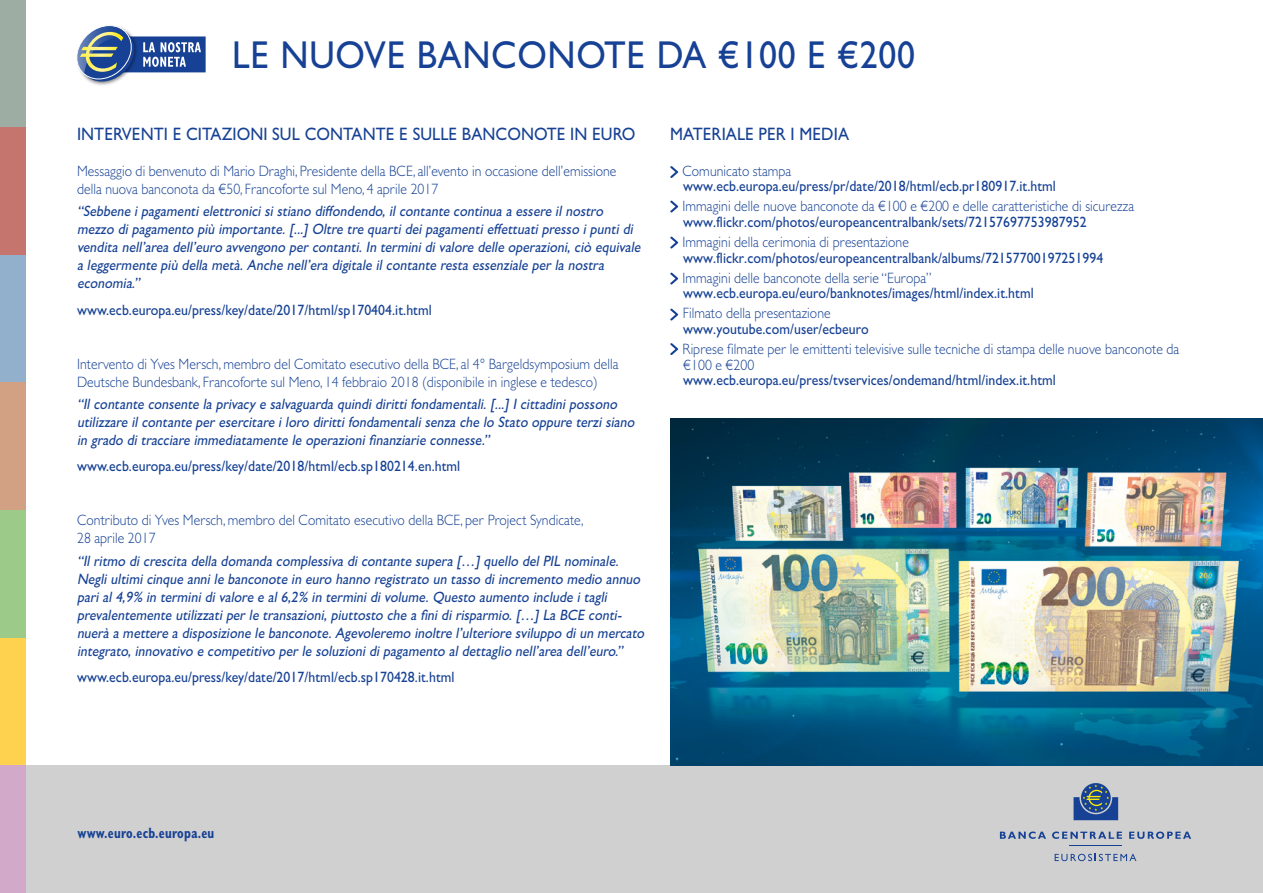
<style>
.page{position:relative;width:1263px;height:893px;background:#fff}
.page>*{position:absolute;margin:0;border:0;box-sizing:border-box;transform-origin:0 0}
.t1{font:500 39px "Gill Sans MT Pro";letter-spacing:.02em;color:#164194;scale:.92 1}
.t2{font:500 18px "Gill Sans MT Pro";letter-spacing:.005em;color:#164194;scale:.92 1}
.t3{font:italic 500 15px/18px "Gill Sans MT Pro";letter-spacing:.005em;color:#164194;scale:.92 1}
.t4{font:300 15px/18px "Gill Sans MT Pro";letter-spacing:.005em;color:#164194;scale:.92 1}
.t5{font:500 15px "Gill Sans MT Pro";letter-spacing:.005em;color:#164194;scale:.92 1}
.t6{font:700 condensed 15px "Gill Sans MT Pro";letter-spacing:.02em;color:#164194;scale:.85 1}
</style>
<div class="page">
<div style="left:0;top:765px;width:1263px;height:128px;background:#d0d0d0"></div>
<svg style="left:1073px;top:784px;width:45px;height:36px"></svg>
<hr style="left:1070px;top:845px;width:52px;height:1px;background:#164194">
<svg style="left:1000px;top:831px;width:46px;height:8px"></svg>
<svg style="left:1052px;top:831px;width:70px;height:8px"></svg>
<svg style="left:1129px;top:831px;width:62px;height:8px"></svg>
<svg style="left:1055px;top:854px;width:81px;height:7px"></svg>
<img style="left:670px;top:419px;width:593px;height:346px">
<img style="left:90px;top:82px;width:25px;height:3px">
<svg style="left:77px;top:25px;width:129px;height:57px"></svg>
<svg style="left:670px;top:166px;width:8px;height:12px"></svg>
<svg style="left:670px;top:201px;width:8px;height:11px"></svg>
<svg style="left:670px;top:237px;width:8px;height:11px"></svg>
<svg style="left:670px;top:273px;width:8px;height:11px"></svg>
<svg style="left:670px;top:309px;width:8px;height:11px"></svg>
<svg style="left:670px;top:343px;width:8px;height:12px"></svg>
<div style="left:0;top:0;width:26px;height:128px;background:#9dada3"></div>
<div style="left:0;top:128px;width:26px;height:127px;background:#c6756e"></div>
<div style="left:0;top:255px;width:26px;height:128px;background:#92afcc"></div>
<div style="left:0;top:383px;width:26px;height:127px;background:#d2a184"></div>
<div style="left:0;top:510px;width:26px;height:128px;background:#9bca89"></div>
<div style="left:0;top:638px;width:26px;height:127px;background:#fed24e"></div>
<div style="left:0;top:765px;width:26px;height:128px;background:#d2a9c8"></div>
<h1 class="t1" style="left:232px;top:32px;width:744px">LE NUOVE BANCONOTE DA €100 E €200</h1>
<p class="t2" style="left:77px;top:123px;width:608px">INTERVENTI E CITAZIONI SUL CONTANTE E SULLE BANCONOTE IN EURO</p>
<p class="t4" style="left:77px;top:162px;width:588px">Messaggio di benvenuto di Mario Draghi, Presidente della BCE, all’evento in occasione dell’emissione della nuova banconota da €50, Francoforte sul Meno, 4 aprile 2017</p>
<p class="t3" style="left:77px;top:202px;width:617px">“Sebbene i pagamenti elettronici si stiano diffondendo, il contante continua a essere il nostro mezzo di pagamento più importante. [...] Oltre tre quarti dei pagamenti effettuati presso i punti di vendita nell’area dell’euro avvengono per contanti. In termini di valore delle operazioni, ciò equivale a leggermente più della metà. Anche nell’era digitale il contante resta essenziale per la nostra economia.”</p>
<p class="t5" style="left:77px;top:301px;width:387px">www.ecb.europa.eu/press/key/date/2017/html/sp170404.it.html</p>
<p class="t4" style="left:77px;top:354px;width:590px">Intervento di Yves Mersch, membro del Comitato esecutivo della BCE, al 4° Bargeldsymposium della<br>Deutsche Bundesbank, Francoforte sul Meno, 14 febbraio 2018 (disponibile in inglese e tedesco)</p>
<p class="t3" style="left:77px;top:395px;width:611px">“Il contante consente la privacy e salvaguarda quindi diritti fondamentali. [...] I cittadini possono utilizzare il contante per esercitare i loro diritti fondamentali senza che lo Stato oppure terzi siano in grado di tracciare immediatamente le operazioni finanziarie connesse.”</p>
<p class="t5" style="left:77px;top:457px;width:418px">www.ecb.europa.eu/press/key/date/2018/html/ecb.sp180214.en.html</p>
<p class="t4" style="left:77px;top:511px;width:552px">Contributo di Yves Mersch, membro del Comitato esecutivo della BCE, per Project Syndicate,<br>28 aprile 2017</p>
<p class="t3" style="left:77px;top:551px;width:621px">“Il ritmo di crescita della domanda complessiva di contante supera […] quello del PIL nominale.<br>Negli ultimi cinque anni le banconote in euro hanno registrato un tasso di incremento medio annuo pari al 4,9% in termini di valore e al 6,2% in termini di volume. Questo aumento include i tagli prevalentemente utilizzati per le transazioni, piuttosto che a fini di risparmio. […] La BCE conti&shy;nuerà a mettere a disposizione le banconote. Agevoleremo inoltre l’ulteriore sviluppo di un mercato integrato, innovativo e competitivo per le soluzioni di pagamento al dettaglio nell’area dell’euro.”</p>
<p class="t5" style="left:77px;top:668px;width:412px">www.ecb.europa.eu/press/key/date/2017/html/ecb.sp170428.it.html</p>
<p class="t2" style="left:670px;top:123px;width:196px">MATERIALE PER I MEDIA</p>
<p class="t4" style="left:682px;top:162px;width:120px">Comunicato stampa</p>
<p class="t5" style="left:683px;top:177px;width:407px">www.ecb.europa.eu/press/pr/date/2018/html/ecb.pr180917.it.html</p>
<p class="t4" style="left:682px;top:197px;width:492px">Immagini delle nuove banconote da €100 e €200 e delle caratteristiche di sicurezza</p>
<p class="t5" style="left:683px;top:213px;width:440px">www.flickr.com/photos/europeancentralbank/sets/72157697753987952</p>
<p class="t4" style="left:682px;top:233px;width:248px">Immagini della cerimonia di presentazione</p>
<p class="t5" style="left:683px;top:249px;width:458px">www.flickr.com/photos/europeancentralbank/albums/72157700197251994</p>
<p class="t4" style="left:682px;top:268px;width:272px">Immagini delle banconote della serie “Europa”</p>
<p class="t5" style="left:683px;top:284px;width:383px">www.ecb.europa.eu/euro/banknotes/images/html/index.it.html</p>
<p class="t4" style="left:683px;top:304px;width:162px">Filmato della presentazione</p>
<p class="t5" style="left:683px;top:320px;width:203px">www.youtube.com/user/ecbeuro</p>
<p class="t4" style="left:682px;top:341px;width:541px;line-height:16.2px">Riprese filmate per le emittenti televisive sulle tecniche di stampa delle nuove banconote da €100 e €200</p>
<p class="t5" style="left:683px;top:371px;width:406px">www.ecb.europa.eu/press/tvservices/ondemand/html/index.it.html</p>
<p class="t6" style="left:77px;top:824px;width:163px">www.euro.ecb.europa.eu</p>
</div>
